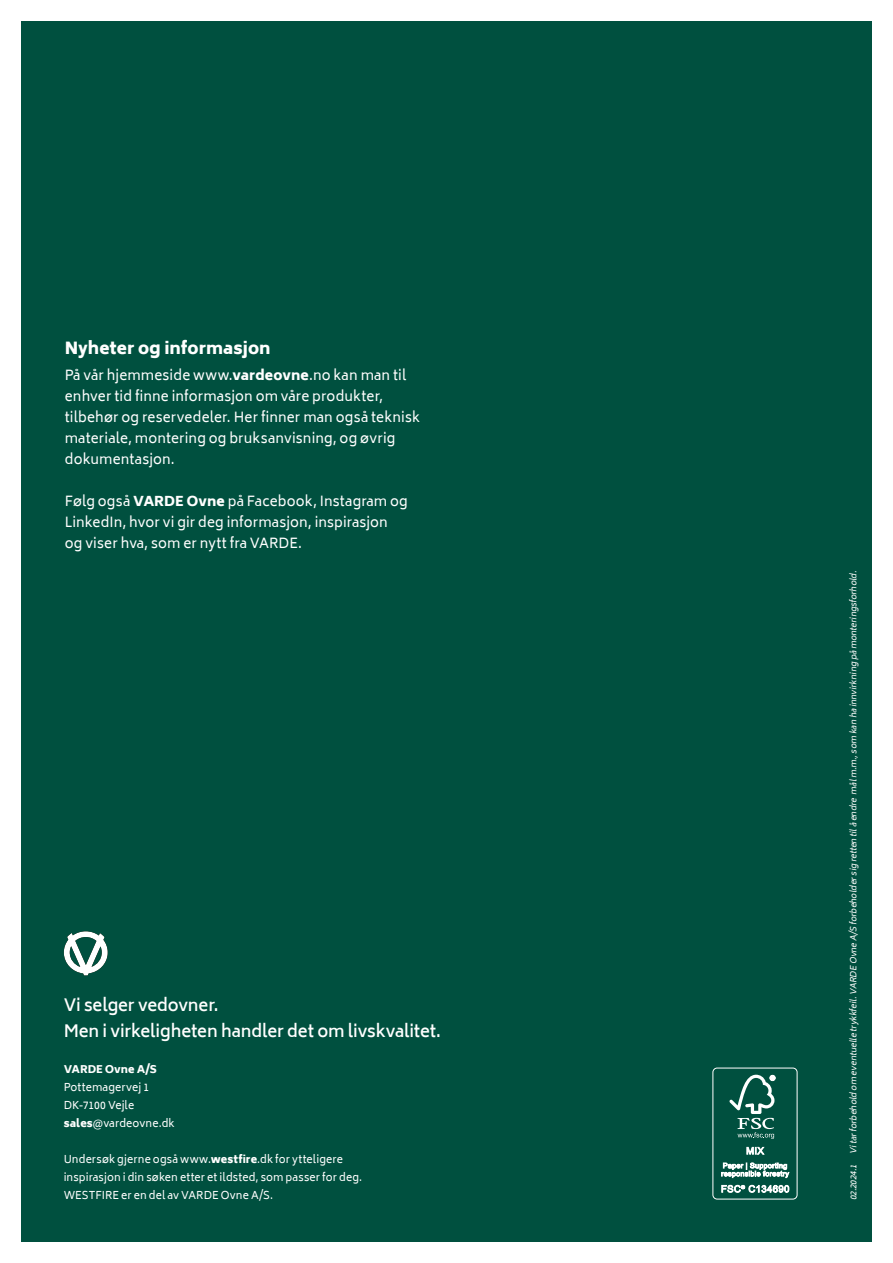
<style>
.page{position:relative;width:893px;height:1263px;background:#fff}
.page>*{position:absolute;margin:0;border:0;box-sizing:border-box;transform-origin:0 0}
.t1{font:600 16.5px/25.5px "Biryani";letter-spacing:-.01em;color:#fff}
.t2{font:900 16.5px "Biryani";letter-spacing:.005em;color:#fff}
.t3{font:13.5px/21px "Biryani";letter-spacing:.01em;color:#fff}
.t4{font:10.5px/18px "Biryani";letter-spacing:.01em;color:#fff}
.t5{font:900 10.5px "Biryani";color:#fff}
.t6{font:italic 8.25px "Biryani";color:#fff}
.s1{font-weight:900}
</style>
<div class="page">
<div style="left:21px;top:21px;width:851px;height:1221px;background:#00503f"></div>
<svg style="left:64px;top:931px;width:44px;height:44px"></svg>
<div style="left:712px;top:1067px;width:85px;height:132px;border:1px solid #fff;border-radius:4px"></div>
<svg style="left:729px;top:1075px;width:46px;height:64px"></svg>
<svg style="left:746px;top:1146px;width:18px;height:9px"></svg>
<svg style="left:721px;top:1162px;width:68px;height:16px"></svg>
<svg style="left:721px;top:1185px;width:68px;height:8px"></svg>
<p class="t2" style="left:65px;top:339px;width:207px">Nyheter og informasjon</p>
<p class="t3" style="left:65px;top:364px;width:357px">På vår hjemmeside www.<span class="s1">vardeovne</span>.no kan man til enhver tid finne informasjon om våre produkter, tilbehør og reservedeler. Her finner man også teknisk materiale, montering og bruksanvisning, og øvrig dokumentasjon.</p>
<p class="t3" style="left:65px;top:490px;width:344px">Følg også <span class="s1">VARDE Ovne</span> på Facebook, Instagram og<br>LinkedIn, hvor vi gir deg informasjon, inspirasjon og viser hva, som er nytt fra VARDE.</p>
<p class="t1" style="left:64px;top:993px;width:379px">Vi selger vedovner.<br>Men i virkeligheten handler det om livskvalitet.</p>
<p class="t5" style="left:64px;top:1063px;width:95px">VARDE Ovne A/S</p>
<p class="t4" style="left:64px;top:1078px;width:112px">Pottemagervej 1<br>DK-7100 Vejle <span class="s1">sales</span>@vardeovne.dk</p>
<p class="t4" style="left:64px;top:1150px;width:300px">Undersøk gjerne også www.<span class="s1">westfire</span>.dk for ytteligere inspirasjon i din søken etter et ildsted, som passer for deg.<br>WESTFIRE er en del av VARDE Ovne A/S.</p>
<p class="t6" style="left:849px;top:1200px;width:633px;rotate:-90deg">02.2024.1 Vitarforbehold om eventuelletrykkfeil.VARDE OvneA/S forbeholdersig retten tilåendre målm.m.,som kan hainnvirkning påmonteringsforhold.</p>
</div>
